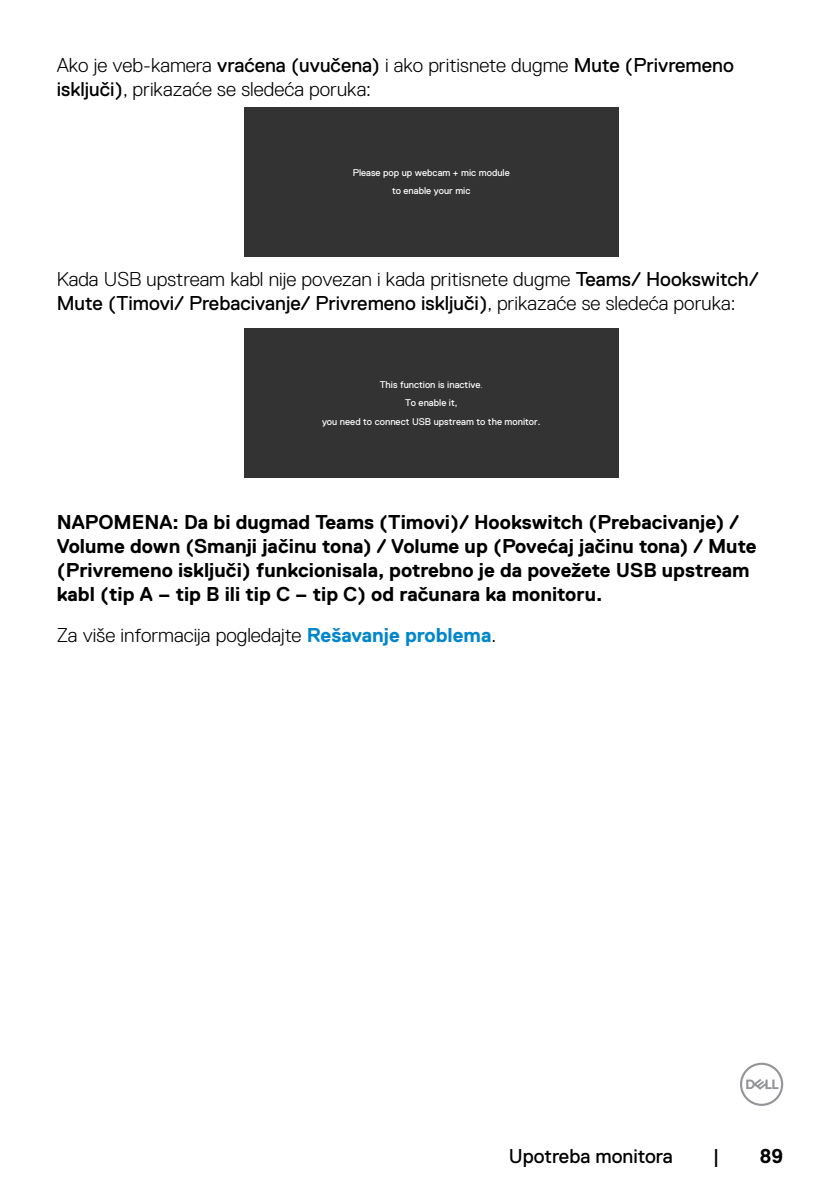
<style>
.page{position:relative;width:840px;height:1191px;background:#fff}
.page>*{position:absolute;margin:0;border:0;box-sizing:border-box;transform-origin:0 0}
.t1{font:300 20px/24px "Dell Replica";color:#000}
.t2{font:700 20px/24px "Dell Replica";color:#000}
.t3{font:20px "Dell Replica";color:#000}
.t4{font:9.8px/18.4px "Dell Replica";color:#fff;text-align:center}
.s1{font-weight:400}
.s2{font-family:"Adobe Song Std";font-weight:300}
.s3{font-weight:700;color:#0087cb}
</style>
<div class="page">
<svg style="left:740px;top:1062px;width:42px;height:44px"></svg>
<div style="left:244px;top:107px;width:374px;height:150px;background:#333"></div>
<div style="left:244px;top:328px;width:374px;height:150px;background:#333"></div>
<p class="t1" style="left:57px;top:53px;width:678px">Ako je veb-kamera <span class="s1">vraćena (uvučena)</span> i ako pritisnete dugme <span class="s1">Mute (Privremeno isključi)</span>, prikazaće se sledeća poruka:</p>
<p class="t4" style="left:352px;top:163px;width:158px">Please pop up webcam + mic module to enable your mic</p>
<p class="t1" style="left:57px;top:267px;width:703px">Kada USB upstream kabl nije povezan i kada pritisnete dugme <span class="s1">Teams/ Hookswitch/<br>Mute (Timovi/ Prebacivanje/ Privremeno isključi)</span>, prikazaće se sledeća poruka:</p>
<p class="t4" style="left:322px;top:375px;width:220px">This function is inactive<span class="s2">.<br></span>To enable it,<br>you need to connect USB upstream to the monitor.</p>
<p class="t2" style="left:57px;top:510px;width:700px">NAPOMENA: Da bi dugmad Teams (Timovi)/ Hookswitch (Prebacivanje) / Volume down (Smanji jačinu tona) / Volume up (Povećaj jačinu tona) / Mute (Privremeno isključi) funkcionisala, potrebno je da povežete USB upstream kabl (tip A – tip B ili tip C – tip C) od računara ka monitoru.</p>
<p class="t1" style="left:57px;top:623px;width:440px">Za više informacija pogledajte <span class="s3">Rešavanje problema</span>.</p>
<p class="t3" style="left:508px;top:1144px;width:165px">Upotreba monitora</p>
<p class="t3" style="left:712px;top:1144px;width:8px">|</p>
<p class="t2" style="left:759px;top:1143px;width:25px">89</p>
</div>
